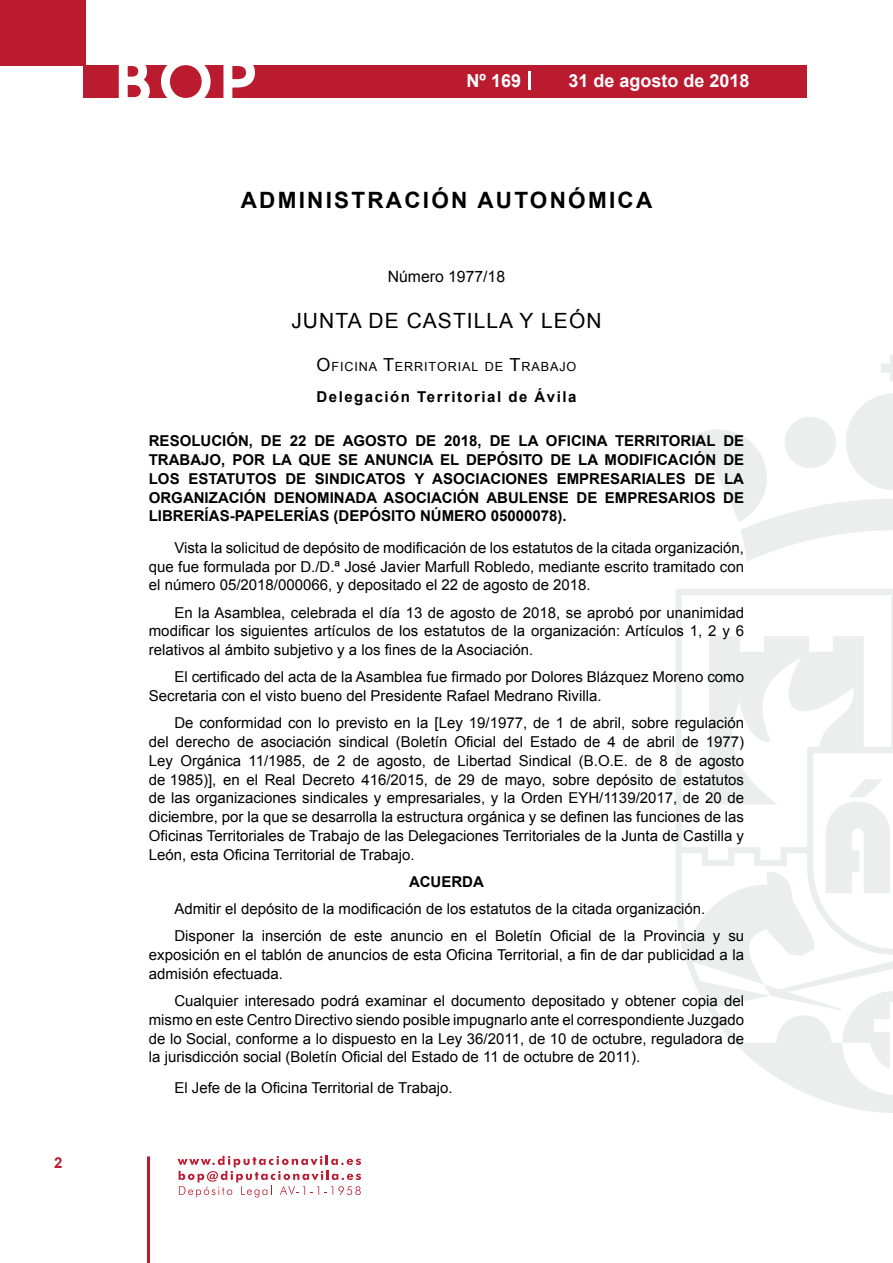
<style>
.page{position:relative;width:893px;height:1263px;background:#fff}
.page>*{position:absolute;margin:0;border:0;box-sizing:border-box;transform-origin:0 0}
.t1{font:500 61.5px "Avant Garde";color:#fff}
.t2{font:700 22.5px "Arial";letter-spacing:.1em;color:#000}
.t3{font:21px "Arial";letter-spacing:.05em;color:#000}
.t4{font:700 18px "Arial";color:#fff}
.t5{font:15.75px "Arial";color:#000}
.t6{font:15px/18.8px "Arial";color:#000;text-align:justify}
.t7{font:700 15px/18.8px "Arial";color:#000;text-align:justify}
.t8{font:700 15px "Arial";letter-spacing:.1em;color:#000}
.t9{font:700 15px "Arial";color:#ba1b2f}
.t10{font:12.6px "Arial";letter-spacing:.07em;color:#000}
.s1{font-size:18px}
</style>
<div class="page">
<svg style="left:178px;top:1156px;width:183px;height:41px"></svg>
<hr style="left:147px;top:1156px;width:3px;height:107px;background:#ba1b2f">
<div style="left:0;top:0;width:85px;height:66px;background:#ba1b2f"></div>
<div style="left:84px;top:65px;width:723px;height:33px;background:#ba1b2f"></div>
<svg style="left:118px;top:65px;width:32px;height:33px"></svg>
<svg style="left:161px;top:65px;width:50px;height:33px"></svg>
<svg style="left:223px;top:65px;width:32px;height:33px"></svg>
<svg style="left:529px;top:71px;width:2px;height:19px"></svg>
<svg style="left:881px;top:355px;width:12px;height:27px"></svg>
<svg style="left:690px;top:393px;width:203px;height:168px"></svg>
<svg style="left:676px;top:589px;width:217px;height:524px"></svg>
<svg style="left:764px;top:984px;width:129px;height:86px"></svg>
<svg style="left:825px;top:779px;width:66px;height:114px"></svg>
<p class="t9" style="left:54px;top:1153px;width:10px">2</p>
<h1 class="t1" style="left:115px;top:44px;width:141px">BOP</h1>
<p class="t4" style="left:467px;top:69px;width:56px">Nº 169</p>
<p class="t4" style="left:568px;top:69px;width:183px">31 de agosto de 2018</p>
<h2 class="t2" style="left:241px;top:185px;width:413px">ADMINISTRACIÓN AUTONÓMICA</h2>
<p class="t5" style="left:388px;top:266px;width:119px">Número 1977/18</p>
<h3 class="t3" style="left:291px;top:307px;width:312px">JUNTA DE CASTILLA Y LEÓN</h3>
<p class="t10" style="left:317px;top:359px;width:260px"><span class="s1">O</span>FICINA <span class="s1">T</span>ERRITORIAL DE <span class="s1">T</span>RABAJO</p>
<p class="t8" style="left:317px;top:387px;width:261px">Delegación Territorial de Ávila</p>
<p class="t7" style="left:149px;top:432px;width:597px">RESOLUCIÓN, DE 22 DE AGOSTO DE 2018, DE LA OFICINA TERRITORIAL DE TRABAJO, POR LA QUE SE ANUNCIA EL DEPÓSITO DE LA MODIFICACIÓN DE LOS ESTATUTOS DE SINDICATOS Y ASOCIACIONES EMPRESARIALES DE LA ORGANIZACIÓN DENOMINADA ASOCIACIÓN ABULENSE DE EMPRESARIOS DE LIBRERÍAS-PAPELERÍAS (DEPÓSITO NÚMERO 05000078).</p>
<p class="t6" style="left:149px;top:538px;width:597px;text-indent:26px">Vista la solicitud de depósito de modificación de los estatutos de la citada organización, que fue formulada por D./D.ª José Javier Marfull Robledo, mediante escrito tramitado con el número 05/2018/000066, y depositado el 22 de agosto de 2018.</p>
<p class="t6" style="left:149px;top:603px;width:597px;text-indent:26px">En la Asamblea, celebrada el día 13 de agosto de 2018, se aprobó por unanimidad modificar los siguientes artículos de los estatutos de la organización: Artículos 1, 2 y 6 relativos al ámbito subjetivo y a los fines de la Asociación.</p>
<p class="t6" style="left:149px;top:668px;width:597px;text-indent:26px">El certificado del acta de la Asamblea fue firmado por Dolores Blázquez Moreno como<br>Secretaria con el visto bueno del Presidente Rafael Medrano Rivilla.</p>
<p class="t6" style="left:149px;top:714px;width:597px;text-indent:26px">De conformidad con lo previsto en la [Ley 19/1977, de 1 de abril, sobre regulación del derecho de asociación sindical (Boletín Oficial del Estado de 4 de abril de 1977)<br>Ley Orgánica 11/1985, de 2 de agosto, de Libertad Sindical (B.O.E. de 8 de agosto de 1985)], en el Real Decreto 416/2015, de 29 de mayo, sobre depósito de estatutos de las organizaciones sindicales y empresariales, y la Orden EYH/1139/2017, de 20 de diciembre, por la que se desarrolla la estructura orgánica y se definen las funciones de las Oficinas Territoriales de Trabajo de las Delegaciones Territoriales de la Junta de Castilla y León, esta Oficina Territorial de Trabajo.</p>
<p class="t7" style="left:409px;top:873px;width:76px">ACUERDA</p>
<p class="t6" style="left:174px;top:895px;width:571px;line-height:27.3px">Admitir el depósito de la modificación de los estatutos de la citada organización.<br>Disponer la inserción de este anuncio en el Boletín Oficial de la Provincia y su</p>
<p class="t6" style="left:149px;top:946px;width:597px">exposición en el tablón de anuncios de esta Oficina Territorial, a fin de dar publicidad a la admisión efectuada.</p>
<p class="t6" style="left:149px;top:992px;width:597px;text-indent:26px">Cualquier interesado podrá examinar el documento depositado y obtener copia del mismo en este Centro Directivo siendo posible impugnarlo ante el correspondiente Juzgado de lo Social, conforme a lo dispuesto en la Ley 36/2011, de 10 de octubre, reguladora de la jurisdicción social (Boletín Oficial del Estado de 11 de octubre de 2011).</p>
<p class="t6" style="left:174px;top:1079px;width:280px">El Jefe de la Oficina Territorial de Trabajo.</p>
</div>
